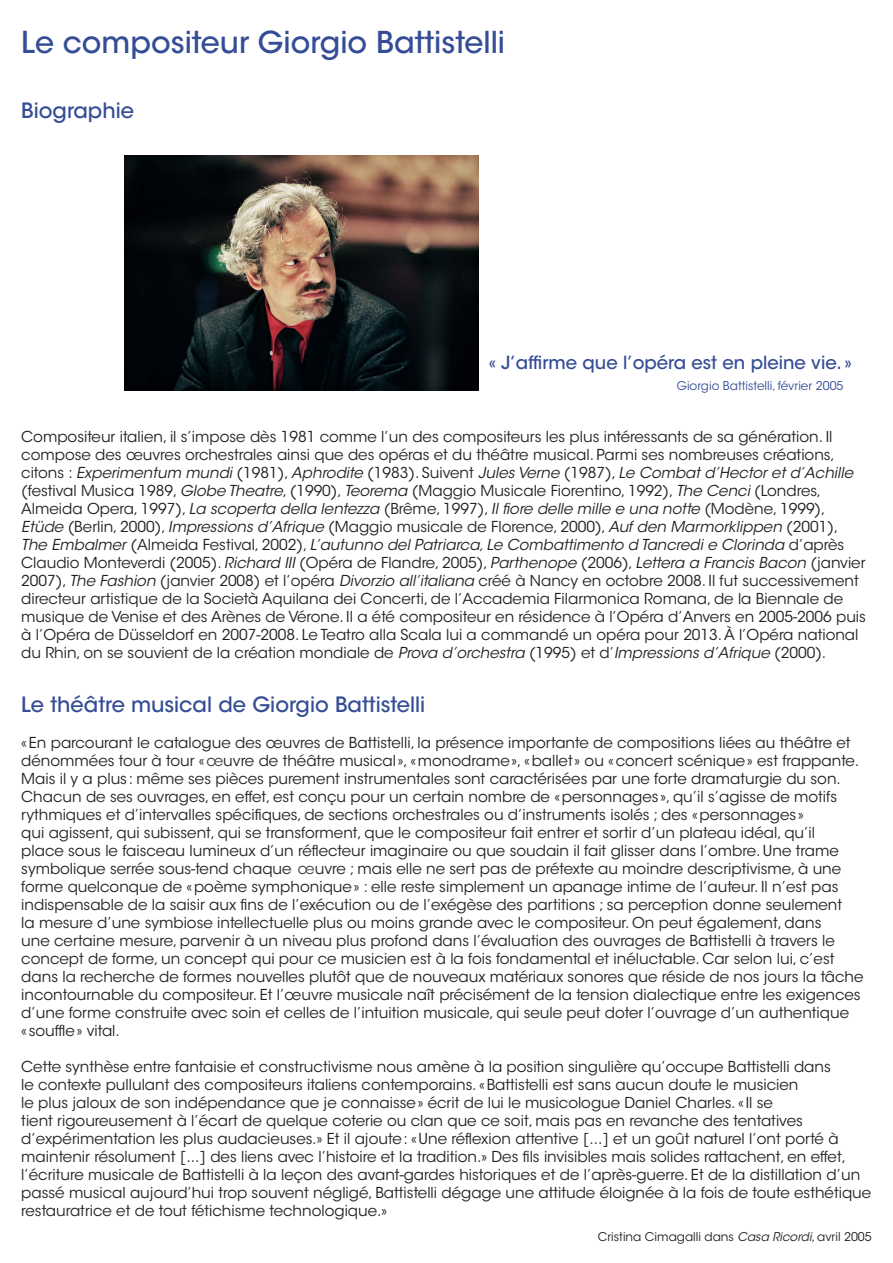
<style>
.page{position:relative;width:893px;height:1263px;background:#fff}
.page>*{position:absolute;margin:0;border:0;box-sizing:border-box;transform-origin:0 0}
.t1{font:500 30px "ITC Avant Garde Std";color:#354d96}
.t2{font:500 21px "ITC Avant Garde Std";color:#354d96}
.t3{font:500 18px "ITC Avant Garde Std";color:#354d96}
.t4{font:15px/18px "ITC Avant Garde Std";color:#231f20}
.t5{font:12px "ITC Avant Garde Std";color:#231f20}
.t6{font:12px "ITC Avant Garde Std";color:#354d96}
.s1{font-style:italic}
.s2{color:#3e3e3f}
</style>
<div class="page">
<img style="left:124px;top:155px;width:354px;height:236px">
<h1 class="t1" style="left:21px;top:24px;width:485px">Le compositeur Giorgio Battistelli</h1>
<h2 class="t2" style="left:21px;top:97px;width:114px">Biographie</h2>
<p class="t3" style="left:489px;top:351px;width:365px">« J’affirme que l’opéra est en pleine vie. »</p>
<p class="t6" style="left:677px;top:379px;width:168px">Giorgio Battistelli, février 2005</p>
<p class="t4" style="left:21px;top:428px;width:846px">Compositeur italien, il s’impose dès 1981 comme l’un des compositeurs les plus intéressants de sa génération. Il compose des œuvres orchestrales ainsi que des opéras et du théâtre musical. Parmi ses nombreuses créations, citons : <span class="s1">Experimentum mundi</span> (1981), <span class="s1">Aphrodite</span> (1983). Suivent <span class="s1">Jules Verne</span> (1987), <span class="s1">Le Combat d’Hector et d’Achille </span>(festival Musica 1989, <span class="s1">Globe Theatre</span>, (1990), <span class="s1">Teorema</span> (Maggio Musicale Fiorentino, 1992), <span class="s1">The Cenci</span> (Londres, Almeida Opera, 1997), <span class="s1">La scoperta della lentezza</span> (Brême, 1997), <span class="s1">Il fiore delle mille e una notte</span> (Modène, 1999), <span class="s1">Etüde</span> (Berlin, 2000), <span class="s1">Impressions d’Afrique</span> (Maggio musicale de Florence, 2000), <span class="s1">Auf den Marmorklippen</span> (2001), <span class="s1">The Embalmer</span> (Almeida Festival, 2002), <span class="s1">L’autunno del Patriarca, Le Combattimento d Tancredi e Clorinda</span> d’après Claudio Monteverdi (2005). <span class="s1">Richard III</span> (Opéra de Flandre, 2005), <span class="s1">Parthenope</span> (2006), <span class="s1">Lettera a Francis Bacon</span> (janvier 2007), <span class="s1">The Fashion</span> (janvier 2008) et l’opéra <span class="s1">Divorzio all’italiana</span> créé à Nancy en octobre 2008. Il fut successivement directeur artistique de la Società Aquilana dei Concerti, de l’Accademia Filarmonica Romana, de la Biennale de musique de Venise et des Arènes de Vérone. Il a été compositeur en résidence à l’Opéra d’Anvers en 2005-2006 puis à l’Opéra de Düsseldorf en 2007-2008. Le Teatro alla Scala lui a commandé un opéra pour 2013. À l’Opéra national du Rhin, on se souvient de la création mondiale de <span class="s1">Prova d’orchestra</span> (1995) et d’<span class="s1">Impressions d’Afrique</span> (2000).</p>
<h2 class="t2" style="left:21px;top:691px;width:406px">Le théâtre musical de Giorgio Battistelli</h2>
<p class="t4" style="left:21px;top:734px;width:844px">«En parcourant le catalogue des œuvres de Battistelli, la présence importante de compositions liées au théâtre et dénommées tour à tour «<span class="s2">œ</span>uvre de théâtre musical», «monodrame», «ballet» ou «concert scénique» est frappante.<br>Mais il y a plus : même ses pièces purement instrumentales sont caractérisées par une forte dramaturgie du son.<br>Chacun de ses ouvrages, en effet, est conçu pour un certain nombre de «personnages », qu’il s’agisse de motifs rythmiques et d’intervalles spécifiques, de sections orchestrales ou d’instruments isolés ; des «personnages »<br>qui agissent, qui subissent, qui se transforment, que le compositeur fait entrer et sortir d’un plateau idéal, qu’il<br>place sous le faisceau lumineux d’un réflecteur imaginaire ou que soudain il fait glisser dans l’ombre. Une trame symbolique serrée sous-tend chaque <span class="s2">œ</span>uvre ; mais elle ne sert pas de prétexte au moindre descriptivisme, à une forme quelconque de «poème symphonique» : elle reste simplement un apanage intime de l’auteur. Il n’est pas indispensable de la saisir aux fins de l’exécution ou de l’exégèse des partitions ; sa perception donne seulement<br>la mesure d’une symbiose intellectuelle plus ou moins grande avec le compositeur. On peut également, dans<br>une certaine mesure, parvenir à un niveau plus profond dans l’évaluation des ouvrages de Battistelli à travers le concept de forme, un concept qui pour ce musicien est à la fois fondamental et inéluctable. Car selon lui, c’est dans la recherche de formes nouvelles plutôt que de nouveaux matériaux sonores que réside de nos jours la tâche incontournable du compositeur. Et l’œuvre musicale naît précisément de la tension dialectique entre les exigences d’une forme construite avec soin et celles de l’intuition musicale, qui seule peut doter l’ouvrage d’un authentique<br>« souffle» vital.</p>
<p class="t4" style="left:21px;top:1058px;width:851px">Cette synthèse entre fantaisie et constructivisme nous amène à la position singulière qu’occupe Battistelli dans<br>le contexte pullulant des compositeurs italiens contemporains. «Battistelli est sans aucun doute le musicien<br>le plus jaloux de son indépendance que je connaisse» écrit de lui le musicologue Daniel Charles. «Il se<br>tient rigoureusement à l’écart de quelque coterie ou clan que ce soit, mais pas en revanche des tentatives d’expérimentation les plus audacieuses.» Et il ajoute: «Une réflexion attentive [...] et un goût naturel l’ont porté à maintenir résolument [...] des liens avec l’histoire et la tradition.» Des fils invisibles mais solides rattachent, en effet, l’écriture musicale de Battistelli à la leçon des avant-gardes historiques et de l’après-guerre. Et de la distillation d’un passé musical aujourd’hui trop souvent négligé, Battistelli dégage une attitude éloignée à la fois de toute esthétique restauratrice et de tout fétichisme technologique.»</p>
<p class="t5" style="left:598px;top:1229px;width:275px">Cristina Cimagalli dans <span class="s1">Casa Ricordi</span>, avril 2005</p>
</div>
